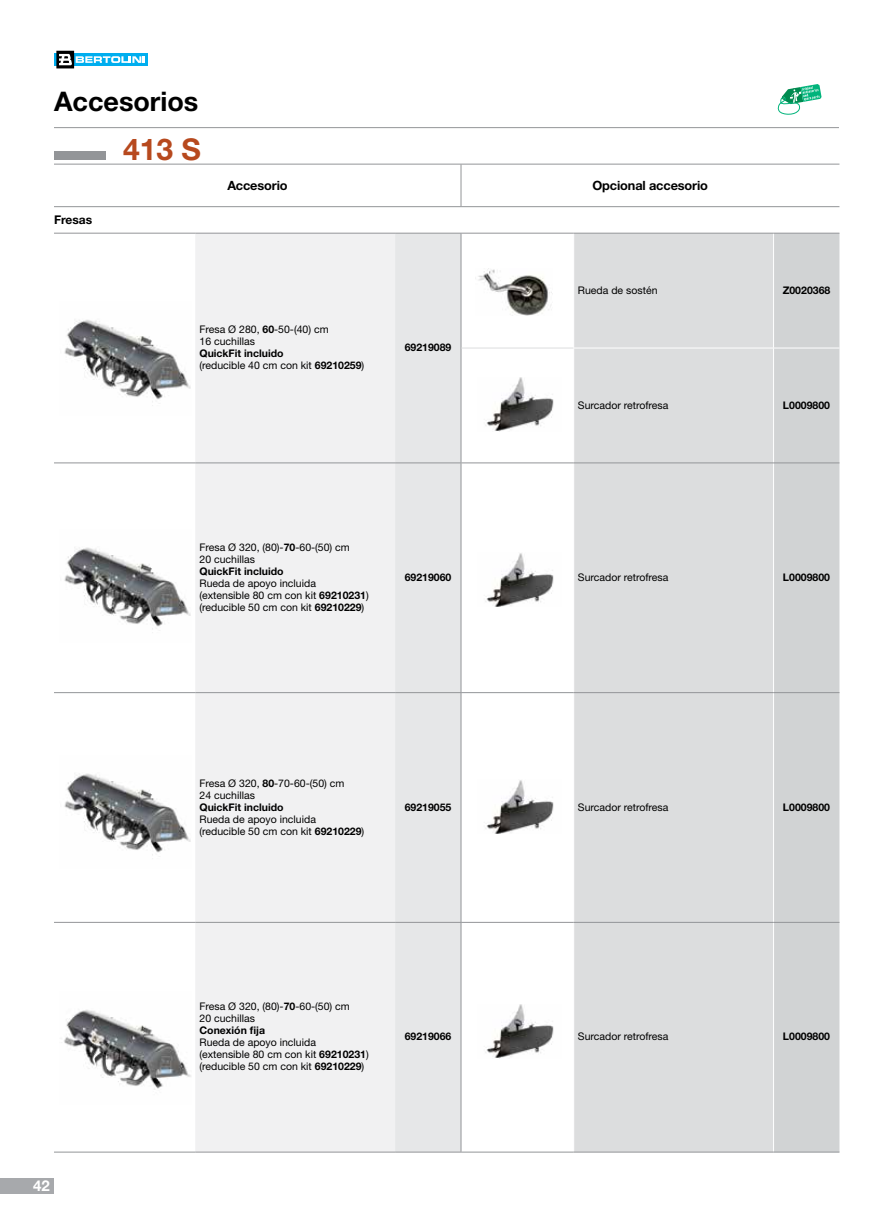
<style>
.page{position:relative;width:893px;height:1221px;background:#fff}
.page>*{position:absolute;margin:0;border:0;box-sizing:border-box;transform-origin:0 0}
.t1{font:700 30px "Helvetica Neue LT Std";color:#b7491e}
.t2{font:700 27px "Helvetica Neue LT Std";color:#000}
.t3{font:700 15px "Helvetica Neue LT Std";color:#fff}
.t4{font:700 12.75px "Helvetica Neue LT Std";letter-spacing:-.01em;color:#000}
.t5{font:700 12px "Helvetica Neue LT Std";color:#000}
.t6{font:10.5px/12px "Helvetica Neue LT Std";color:#000}
.t7{font:700 10.5px/12px "Helvetica Neue LT Std";color:#000}
.s1{font-weight:700}
.s2{font-weight:400}
</style>
<div class="page">
<div style="left:0;top:1178px;width:53px;height:15px;background:#a7a9ac"></div>
<svg style="left:54px;top:53px;width:94px;height:13px"></svg>
<svg style="left:59px;top:53px;width:13px;height:13px"></svg>
<div style="left:57px;top:51px;width:17px;height:17px;border:1px solid #000"></div>
<svg style="left:59px;top:54px;width:86px;height:11px"></svg>
<hr style="left:54px;top:127px;width:785px;height:1px;background:#939598">
<svg style="left:777px;top:84px;width:44px;height:31px"></svg>
<div style="left:54px;top:151px;width:51px;height:9px;background:#939598"></div>
<img style="left:64px;top:320px;width:127px;height:86px">
<img style="left:64px;top:1010px;width:127px;height:80px">
<img style="left:64px;top:547px;width:127px;height:86px">
<img style="left:64px;top:773px;width:127px;height:86px">
<img style="left:475px;top:268px;width:77px;height:48px">
<img style="left:485px;top:377px;width:69px;height:54px">
<img style="left:485px;top:553px;width:69px;height:53px">
<img style="left:485px;top:780px;width:69px;height:53px">
<img style="left:485px;top:1004px;width:69px;height:54px">
<div style="left:195px;top:234px;width:200px;height:917px;background:#f1f1f2"></div>
<div style="left:395px;top:234px;width:66px;height:917px;background:#e6e7e8"></div>
<div style="left:574px;top:234px;width:199px;height:917px;background:#dcddde"></div>
<div style="left:774px;top:234px;width:65px;height:917px;background:#d1d3d4"></div>
<hr style="left:54px;top:462px;width:141px;height:1px;background:#939598">
<hr style="left:573px;top:347px;width:200px;height:1px;background:#fff">
<hr style="left:773px;top:347px;width:66px;height:1px;background:#fff">
<hr style="left:54px;top:233px;width:141px;height:1px;background:#939598">
<hr style="left:195px;top:233px;width:200px;height:1px;background:#939598">
<hr style="left:395px;top:233px;width:66px;height:1px;background:#939598">
<hr style="left:461px;top:233px;width:113px;height:1px;background:#939598">
<hr style="left:574px;top:233px;width:199px;height:1px;background:#939598">
<hr style="left:773px;top:233px;width:66px;height:1px;background:#939598">
<hr style="left:461px;top:462px;width:113px;height:1px;background:#939598">
<hr style="left:574px;top:462px;width:199px;height:1px;background:#939598">
<hr style="left:773px;top:462px;width:66px;height:1px;background:#939598">
<hr style="left:54px;top:692px;width:141px;height:1px;background:#939598">
<hr style="left:195px;top:692px;width:200px;height:1px;background:#939598">
<hr style="left:395px;top:692px;width:66px;height:1px;background:#939598">
<hr style="left:54px;top:921px;width:141px;height:1px;background:#939598">
<hr style="left:195px;top:921px;width:200px;height:1px;background:#939598">
<hr style="left:395px;top:921px;width:66px;height:1px;background:#939598">
<hr style="left:54px;top:1151px;width:141px;height:1px;background:#939598">
<hr style="left:195px;top:1151px;width:200px;height:1px;background:#939598">
<hr style="left:395px;top:1151px;width:66px;height:1px;background:#939598">
<hr style="left:195px;top:462px;width:200px;height:1px;background:#939598">
<hr style="left:395px;top:462px;width:66px;height:1px;background:#939598">
<hr style="left:461px;top:692px;width:113px;height:1px;background:#939598">
<hr style="left:574px;top:692px;width:199px;height:1px;background:#939598">
<hr style="left:773px;top:692px;width:66px;height:1px;background:#939598">
<hr style="left:461px;top:921px;width:113px;height:1px;background:#939598">
<hr style="left:574px;top:921px;width:199px;height:1px;background:#939598">
<hr style="left:773px;top:921px;width:66px;height:1px;background:#939598">
<hr style="left:461px;top:1151px;width:113px;height:1px;background:#939598">
<hr style="left:574px;top:1151px;width:199px;height:1px;background:#939598">
<hr style="left:773px;top:1151px;width:66px;height:1px;background:#939598">
<hr style="left:461px;top:233px;width:1px;height:115px;background:#939598">
<hr style="left:461px;top:348px;width:1px;height:114px;background:#939598">
<hr style="left:461px;top:463px;width:1px;height:229px;background:#939598">
<hr style="left:461px;top:693px;width:1px;height:228px;background:#939598">
<hr style="left:461px;top:922px;width:1px;height:229px;background:#939598">
<hr style="left:461px;top:347px;width:112px;height:1px;background:#dcddde">
<hr style="left:54px;top:164px;width:407px;height:1px;background:#939598">
<hr style="left:461px;top:164px;width:378px;height:1px;background:#939598">
<hr style="left:461px;top:164px;width:1px;height:42px;background:#939598">
<hr style="left:54px;top:206px;width:407px;height:1px;background:#939598">
<hr style="left:461px;top:206px;width:378px;height:1px;background:#939598">
<h2 class="t2" style="left:54px;top:84px;width:146px">Accesorios</h2>
<p class="t5" style="left:54px;top:212px;width:40px">Fresas</p>
<h1 class="t1" style="left:123px;top:130px;width:79px">413 S</h1>
<p class="t4" style="left:227px;top:177px;width:62px">Accesorio</p>
<p class="t4" style="left:592px;top:177px;width:117px">Opcional accesorio</p>
<p class="t6" style="left:578px;top:284px;width:81px">Rueda de sostén</p>
<p class="t7" style="left:783px;top:284px;width:49px">Z0020368</p>
<p class="t6" style="left:199px;top:323px;width:131px">Fresa Ø 280, <span class="s1">60</span>-50-(40) cm<br>16 cuchillas</p>
<p class="t7" style="left:199px;top:347px;width:166px">QuickFit incluido<br><span class="s2">(reducible 40 cm con kit</span> 69210259<span class="s2">)</span></p>
<p class="t7" style="left:405px;top:341px;width:48px">69219089</p>
<p class="t6" style="left:578px;top:399px;width:92px">Surcador retrofresa</p>
<p class="t7" style="left:783px;top:398px;width:49px">L0009800</p>
<p class="t6" style="left:199px;top:541px;width:152px">Fresa Ø 320, (80)-<span class="s1">70</span>-60-(50) cm<br>20 cuchillas</p>
<p class="t7" style="left:199px;top:565px;width:86px">QuickFit incluido</p>
<p class="t6" style="left:199px;top:577px;width:171px">Rueda de apoyo incluida (extensible 80 cm con kit <span class="s1">69210231</span>) (reducible 50 cm con kit <span class="s1">69210229</span>)</p>
<p class="t7" style="left:405px;top:571px;width:48px">69219060</p>
<p class="t6" style="left:578px;top:571px;width:92px">Surcador retrofresa</p>
<p class="t7" style="left:783px;top:571px;width:49px">L0009800</p>
<h3 class="t3" style="left:33px;top:1176px;width:18px">42</h3>
<p class="t6" style="left:199px;top:776px;width:146px">Fresa Ø 320, <span class="s1">80</span>-70-60-(50) cm<br>24 cuchillas</p>
<p class="t7" style="left:199px;top:800px;width:86px">QuickFit incluido</p>
<p class="t6" style="left:199px;top:812px;width:166px">Rueda de apoyo incluida (reducible 50 cm con kit <span class="s1">69210229</span>)</p>
<p class="t7" style="left:405px;top:800px;width:48px">69219055</p>
<p class="t6" style="left:578px;top:800px;width:92px">Surcador retrofresa</p>
<p class="t7" style="left:783px;top:800px;width:49px">L0009800</p>
<p class="t6" style="left:199px;top:1000px;width:152px">Fresa Ø 320, (80)-<span class="s1">70</span>-60-(50) cm<br>20 cuchillas</p>
<p class="t7" style="left:199px;top:1024px;width:67px">Conexión fija</p>
<p class="t6" style="left:199px;top:1036px;width:171px">Rueda de apoyo incluida (extensible 80 cm con kit <span class="s1">69210231</span>) (reducible 50 cm con kit <span class="s1">69210229</span>)</p>
<p class="t7" style="left:405px;top:1030px;width:48px">69219066</p>
<p class="t6" style="left:578px;top:1030px;width:92px">Surcador retrofresa</p>
<p class="t7" style="left:783px;top:1030px;width:49px">L0009800</p>
</div>
